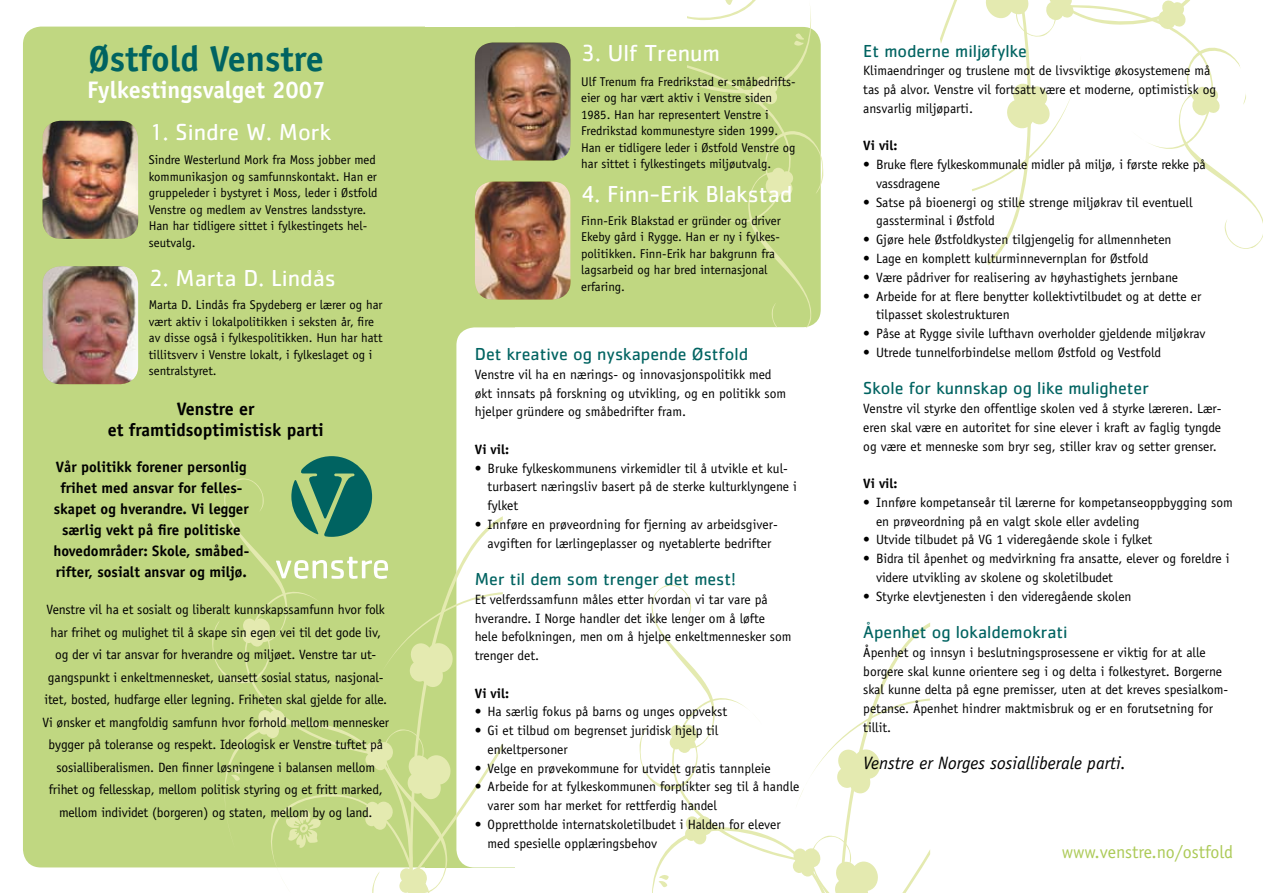
<style>
.page{position:relative;width:1263px;height:893px;background:#fff}
.page>*{position:absolute;margin:0;border:0;box-sizing:border-box;transform-origin:0 0}
.t1{font:700 36px "Officina Sans";color:#006361}
.t2{font:24px "Cachet";color:#fff}
.t3{font:700 24px "Officina Sans";color:#fff}
.t4{font:18px "Cachet";color:#006361}
.t5{font:700 18px/21px "Officina Sans";color:#000;text-align:center}
.t6{font:italic 18px "Officina Sans";color:#000}
.t7{font:18px "Officina Sans";color:#acca57}
.t8{font:700 15px/21px "Officina Sans";color:#000;text-align:center}
.t9{font:13.5px/18.8px "Officina Sans";color:#000}
.t10{font:700 13.5px "Officina Sans";color:#000}
.t11{font:12.75px/16.5px "Officina Sans";color:#000}
</style>
<div class="page">
<svg style="left:940px;top:0;width:323px;height:258px"></svg>
<div style="left:463px;top:27px;width:358px;height:300px;background:#c0d781;border-radius:18px"></div>
<svg style="left:687px;top:0;width:136px;height:328px"></svg>
<div style="left:23px;top:27px;width:440px;height:840px;background:#c0d781;border-radius:18px"></div>
<div style="left:425px;top:27px;width:89px;height:840px;background:#c0d781"></div>
<div style="left:456px;top:327px;width:365px;height:540px;background:#fff;border-radius:18px"></div>
<svg style="left:639px;top:585px;width:291px;height:308px"></svg>
<img style="left:43px;top:121px;width:95px;height:118px;border-radius:18px">
<img style="left:43px;top:266px;width:95px;height:118px;border-radius:18px">
<img style="left:475px;top:43px;width:95px;height:118px;border-radius:18px">
<img style="left:475px;top:182px;width:95px;height:118px;border-radius:18px">
<svg style="left:212px;top:456px;width:291px;height:437px"></svg>
<h1 class="t1" style="left:89px;top:36px;width:237px">Østfold Venstre</h1>
<h2 class="t3" style="left:87px;top:75px;width:240px">Fylkestingsvalget 2007</h2>
<h2 class="t2" style="left:149px;top:118px;width:184px">1. Sindre W. Mork</h2>
<p class="t11" style="left:149px;top:151px;width:230px">Sindre Westerlund Mork fra Moss jobber med kommunikasjon og samfunnskontakt. Han er gruppeleder i bystyret i Moss, leder i Østfold Venstre og medlem av Venstres landsstyre.<br>Han har tidligere sittet i fylkestingets hel&shy;seutvalg.</p>
<h2 class="t2" style="left:149px;top:264px;width:188px">2. Marta D. Lindås</h2>
<p class="t11" style="left:149px;top:297px;width:235px">Marta D. Lindås fra Spydeberg er lærer og har vært aktiv i lokalpolitikken i seksten år, fire av disse også i fylkespolitikken. Hun har hatt tillitsverv i Venstre lokalt, i fylkeslaget og i sentralstyret.</p>
<h3 class="t5" style="left:108px;top:398px;width:217px">Venstre er<br>et framtidsoptimistisk parti</h3>
<p class="t8" style="left:53px;top:456px;width:197px">Vår politikk forener personlig frihet med ansvar for felles&shy;skapet og hverandre. Vi legger særlig vekt på fire politiske hovedområder: Skole, småbed&shy;rifter, sosialt ansvar og miljø.</p>
<p class="t9" style="left:43px;top:599px;width:348px;line-height:22.5px;text-align:center">Venstre vil ha et sosialt og liberalt kunnskapssamfunn hvor folk har frihet og mulighet til å skape sin egen vei til det gode liv, og der vi tar ansvar for hverandre og miljøet. Venstre tar ut&shy;gangspunkt i enkeltmennesket, uansett sosial status, nasjonal&shy;itet, bosted, hudfarge eller legning. Friheten skal gjelde for alle.<br>Vi ønsker et mangfoldig samfunn hvor forhold mellom mennesker bygger på toleranse og respekt. Ideologisk er Venstre tuftet på sosialliberalismen. Den finner løsningene i balansen mellom frihet og fellesskap, mellom politisk styring og et fritt marked, mellom individet (borgeren) og staten, mellom by og land.</p>
<h2 class="t2" style="left:581px;top:39px;width:140px">3. Ulf Trenum</h2>
<p class="t11" style="left:581px;top:73px;width:216px">Ulf Trenum fra Fredrikstad er småbedrifts&shy;eier og har vært aktiv i Venstre siden 1985. Han har representert Venstre i Fredrikstad kommunestyre siden 1999.<br>Han er tidligere leder i Østfold Venstre og har sittet i fylkestingets miljøutvalg.</p>
<h2 class="t2" style="left:581px;top:180px;width:213px">4. Finn-Erik Blakstad</h2>
<p class="t11" style="left:581px;top:212px;width:201px">Finn-Erik Blakstad er gründer og driver Ekeby gård i Rygge. Han er ny i fylkes&shy;politikken. Finn-Erik har bakgrunn fra lagsarbeid og har bred internasjonal erfaring.</p>
<h3 class="t4" style="left:475px;top:344px;width:275px">Det kreative og nyskapende Østfold</h3>
<p class="t9" style="left:475px;top:365px;width:313px">Venstre vil ha en nærings- og innovasjonspolitikk med økt innsats på forskning og utvikling, og en politikk som hjelper gründere og småbedrifter fram.</p>
<p class="t10" style="left:475px;top:441px;width:36px">Vi vil:</p>
<p class="t9" style="left:488px;top:459px;width:311px;text-indent:-13px">• Bruke fylkeskommunens virkemidler til å utvikle et kul&shy;turbasert næringsliv basert på de sterke kulturklyngene i fylket</p>
<p class="t9" style="left:475px;top:515px;width:304px;text-align:center">• Innføre en prøveordning for fjerning av arbeidsgiver&shy;avgiften for lærlingeplasser og nyetablerte bedrifter</p>
<h3 class="t4" style="left:475px;top:569px;width:263px">Mer til dem som trenger det mest!</h3>
<p class="t9" style="left:475px;top:590px;width:318px">Et velferdssamfunn måles etter hvordan vi tar vare på hverandre. I Norge handler det ikke lenger om å løfte<br>hele befolkningen, men om å hjelpe enkeltmennesker som trenger det.</p>
<p class="t10" style="left:475px;top:685px;width:36px">Vi vil:</p>
<p class="t9" style="left:475px;top:702px;width:254px">• Ha særlig fokus på barns og unges oppvekst</p>
<p class="t9" style="left:488px;top:721px;width:232px;text-indent:-13px">• Gi et tilbud om begrenset juridisk hjelp til enkeltpersoner</p>
<p class="t9" style="left:475px;top:759px;width:297px">• Velge en prøvekommune for utvidet gratis tannpleie</p>
<p class="t9" style="left:488px;top:777px;width:313px;text-indent:-13px">• Arbeide for at fylkeskommunen forplikter seg til å handle varer som har merket for rettferdig handel</p>
<p class="t9" style="left:488px;top:815px;width:295px;text-indent:-13px">• Opprettholde internatskoletilbudet i Halden for elever med spesielle opplæringsbehov</p>
<h3 class="t4" style="left:863px;top:40px;width:165px">Et moderne miljøfylke</h3>
<p class="t9" style="left:863px;top:62px;width:355px">Klimaendringer og truslene mot de livsviktige økosystemene må tas på alvor. Venstre vil fortsatt være et moderne, optimistisk og ansvarlig miljøparti.</p>
<p class="t10" style="left:863px;top:137px;width:36px">Vi vil:</p>
<p class="t9" style="left:876px;top:155px;width:331px;text-indent:-13px">• Bruke flere fylkeskommunale midler på miljø, i første rekke på vassdragene</p>
<p class="t9" style="left:876px;top:193px;width:318px;text-indent:-13px">• Satse på bioenergi og stille strenge miljøkrav til eventuell gassterminal i Østfold</p>
<p class="t9" style="left:863px;top:230px;width:310px">• Gjøre hele Østfoldkysten tilgjengelig for allmennheten</p>
<p class="t9" style="left:863px;top:249px;width:287px">• Lage en komplett kulturminnevernplan for Østfold</p>
<p class="t9" style="left:863px;top:268px;width:316px">• Være pådriver for realisering av høyhastighets jernbane</p>
<p class="t9" style="left:876px;top:287px;width:327px;text-indent:-13px">• Arbeide for at flere benytter kollektivtilbudet og at dette er tilpasset skolestrukturen</p>
<p class="t9" style="left:863px;top:324px;width:344px">• Påse at Rygge sivile lufthavn overholder gjeldende miljøkrav</p>
<p class="t9" style="left:863px;top:343px;width:300px">• Utrede tunnelforbindelse mellom Østfold og Vestfold</p>
<h3 class="t4" style="left:863px;top:378px;width:287px">Skole for kunnskap og like muligheter</h3>
<p class="t9" style="left:863px;top:399px;width:360px;text-align:justify">Venstre vil styrke den offentlige skolen ved å styrke læreren. Lær&shy;eren skal være en autoritet for sine elever i kraft av faglig tyngde og være et menneske som bryr seg, stiller krav og setter grenser.</p>
<p class="t10" style="left:863px;top:475px;width:36px">Vi vil:</p>
<p class="t9" style="left:876px;top:493px;width:358px;text-indent:-13px">• Innføre kompetanseår til lærerne for kompetanseoppbygging som en prøveordning på en valgt skole eller avdeling</p>
<p class="t9" style="left:863px;top:530px;width:291px">• Utvide tilbudet på VG 1 videregående skole i fylket</p>
<p class="t9" style="left:876px;top:549px;width:355px;text-indent:-13px">• Bidra til åpenhet og medvirkning fra ansatte, elever og foreldre i videre utvikling av skolene og skoletilbudet</p>
<p class="t9" style="left:863px;top:587px;width:270px">• Styrke elevtjenesten i den videregående skolen</p>
<h3 class="t4" style="left:863px;top:621px;width:206px">Åpenhet og lokaldemokrati</h3>
<p class="t9" style="left:863px;top:643px;width:367px">Åpenhet og innsyn i beslutningsprosessene er viktig for at alle borgere skal kunne orientere seg i og delta i folkestyret. Borgerne skal kunne delta på egne premisser, uten at det kreves spesialkom&shy;petanse. Åpenhet hindrer maktmisbruk og er en forutsetning for tillit.</p>
<h3 class="t6" style="left:863px;top:753px;width:264px">Venstre er Norges sosialliberale parti.</h3>
<h3 class="t7" style="left:1062px;top:841px;width:173px">www.venstre.no/ostfold</h3>
</div>
